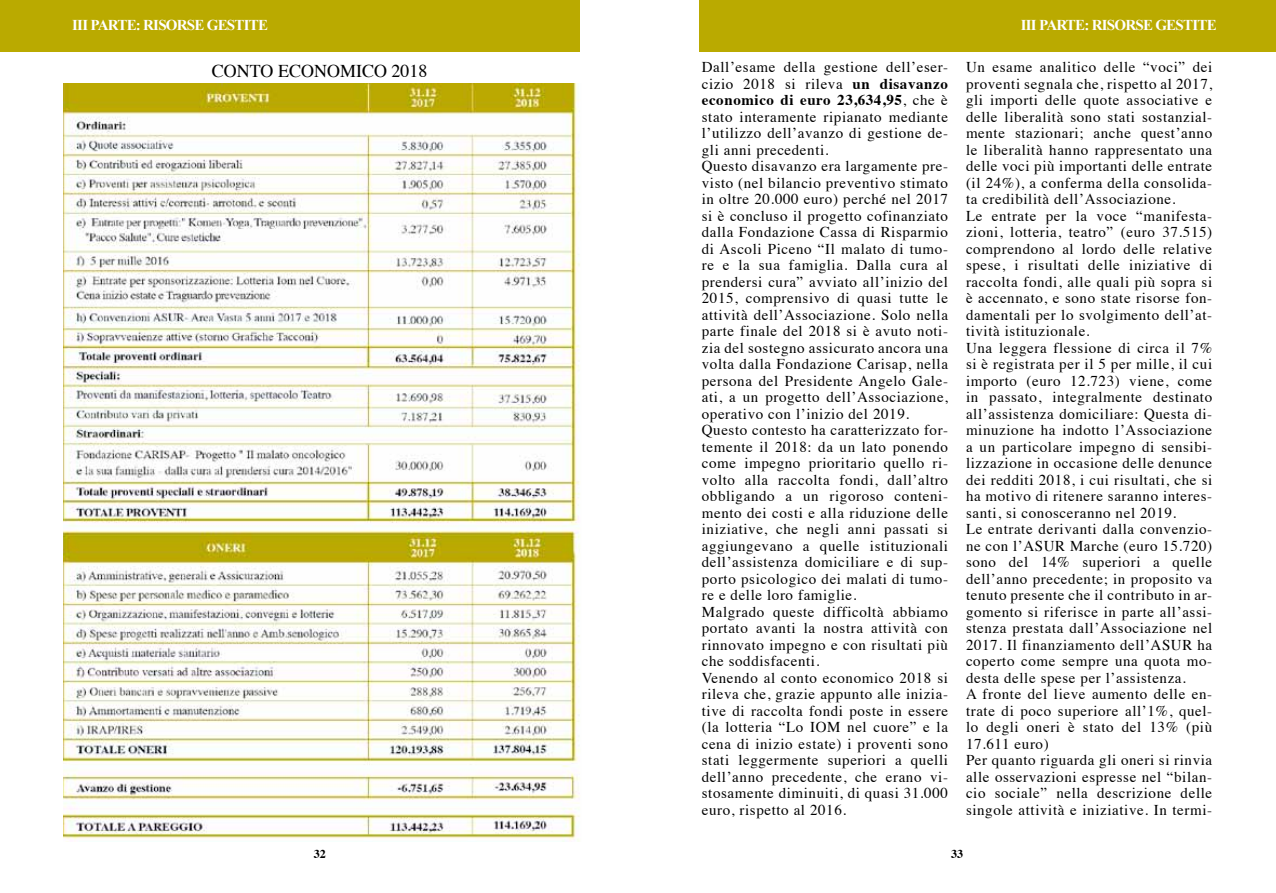
<style>
.page{position:relative;width:1276px;height:893px;background:#fff}
.page>*{position:absolute;margin:0;border:0;box-sizing:border-box;transform-origin:0 0}
.t1{font:18px "Times";color:#000}
.t2{font:15px/16.5px "Times";letter-spacing:.04em;color:#000}
.t3{font:700 15px "Times New Roman";letter-spacing:-.05em;color:#fff}
.t4{font:700 12px "Times";color:#000}
.s1{font-weight:700}
</style>
<div class="page">
<img style="left:64px;top:84px;width:516px;height:758px">
<div style="left:700px;top:0;width:576px;height:52px;background:#baaa00"></div>
<div style="left:0;top:0;width:579px;height:52px;background:#baaa00"></div>
<p class="t3" style="left:72px;top:15px;width:197px">III PARTE: RISORSE GESTITE</p>
<p class="t3" style="left:1020px;top:15px;width:197px">III PARTE: RISORSE GESTITE</p>
<p class="t1" style="left:212px;top:54px;width:217px">CONTO ECONOMICO 2018</p>
<p class="t2" style="left:702px;top:57px;width:248px">Dall’esame della gestione dell’eser&shy;cizio 2018 si rileva <span class="s1">un disavanzo economico di euro 23,634,95</span>, che è stato interamente ripianato mediante l’utilizzo dell’avanzo di gestione de&shy;gli anni precedenti.<br>Questo disavanzo era largamente pre&shy;visto (nel bilancio preventivo stimato in oltre 20.000 euro) perché nel 2017 si è concluso il progetto cofinanziato dalla Fondazione Cassa di Risparmio di Ascoli Piceno “Il malato di tumo&shy;re e la sua famiglia. Dalla cura al prendersi cura” avviato all’inizio del 2015, comprensivo di quasi tutte le attività dell’Associazione. Solo nella parte finale del 2018 si è avuto noti&shy;zia del sostegno assicurato ancora una volta dalla Fondazione Carisap, nella persona del Presidente Angelo Gale&shy;ati, a un progetto dell’Associazione, operativo con l’inizio del 2019.<br>Questo contesto ha caratterizzato for&shy;temente il 2018: da un lato ponendo come impegno prioritario quello ri&shy;volto alla raccolta fondi, dall’altro obbligando a un rigoroso conteni&shy;mento dei costi e alla riduzione delle iniziative, che negli anni passati si aggiungevano a quelle istituzionali dell’assistenza domiciliare e di sup&shy;porto psicologico dei malati di tumo&shy;re e delle loro famiglie.<br>Malgrado queste difficoltà abbiamo portato avanti la nostra attività con rinnovato impegno e con risultati più che soddisfacenti.<br>Venendo al conto economico 2018 si rileva che, grazie appunto alle inizia&shy;tive di raccolta fondi poste in essere (la lotteria “Lo IOM nel cuore” e la cena di inizio estate) i proventi sono stati leggermente superiori a quelli dell’anno precedente, che erano vi&shy;stosamente diminuiti, di quasi 31.000 euro, rispetto al 2016.</p>
<p class="t2" style="left:966px;top:57px;width:248px">Un esame analitico delle “voci” dei proventi segnala che, rispetto al 2017, gli importi delle quote associative e delle liberalità sono stati sostanzial&shy;mente stazionari; anche quest’anno le liberalità hanno rappresentato una delle voci più importanti delle entrate (il 24%), a conferma della consolida&shy;ta credibilità dell’Associazione.<br>Le entrate per la voce “manifesta&shy;zioni, lotteria, teatro” (euro 37.515) comprendono al lordo delle relative spese, i risultati delle iniziative di raccolta fondi, alle quali più sopra si è accennato, e sono state risorse fon&shy;damentali per lo svolgimento dell’at&shy;tività istituzionale.<br>Una leggera flessione di circa il 7% si è registrata per il 5 per mille, il cui importo (euro 12.723) viene, come in passato, integralmente destinato all’assistenza domiciliare: Questa di&shy;minuzione ha indotto l’Associazione a un particolare impegno di sensibi&shy;lizzazione in occasione delle denunce dei redditi 2018, i cui risultati, che si ha motivo di ritenere saranno interes&shy;santi, si conosceranno nel 2019.<br>Le entrate derivanti dalla convenzio&shy;ne con l’ASUR Marche (euro 15.720) sono del 14% superiori a quelle dell’anno precedente; in proposito va tenuto presente che il contributo in ar&shy;gomento si riferisce in parte all’assi&shy;stenza prestata dall’Associazione nel 2017. Il finanziamento dell’ASUR ha coperto come sempre una quota mo&shy;desta delle spese per l’assistenza.<br>A fronte del lieve aumento delle en&shy;trate di poco superiore all’1%, quel&shy;lo degli oneri è stato del 13% (più 17.611 euro)<br>Per quanto riguarda gli oneri si rinvia alle osservazioni espresse nel “bilan&shy;cio sociale” nella descrizione delle singole attività e iniziative. In termi-</p>
<p class="t4" style="left:314px;top:842px;width:13px">32</p>
<p class="t4" style="left:951px;top:842px;width:13px">33</p>
</div>
